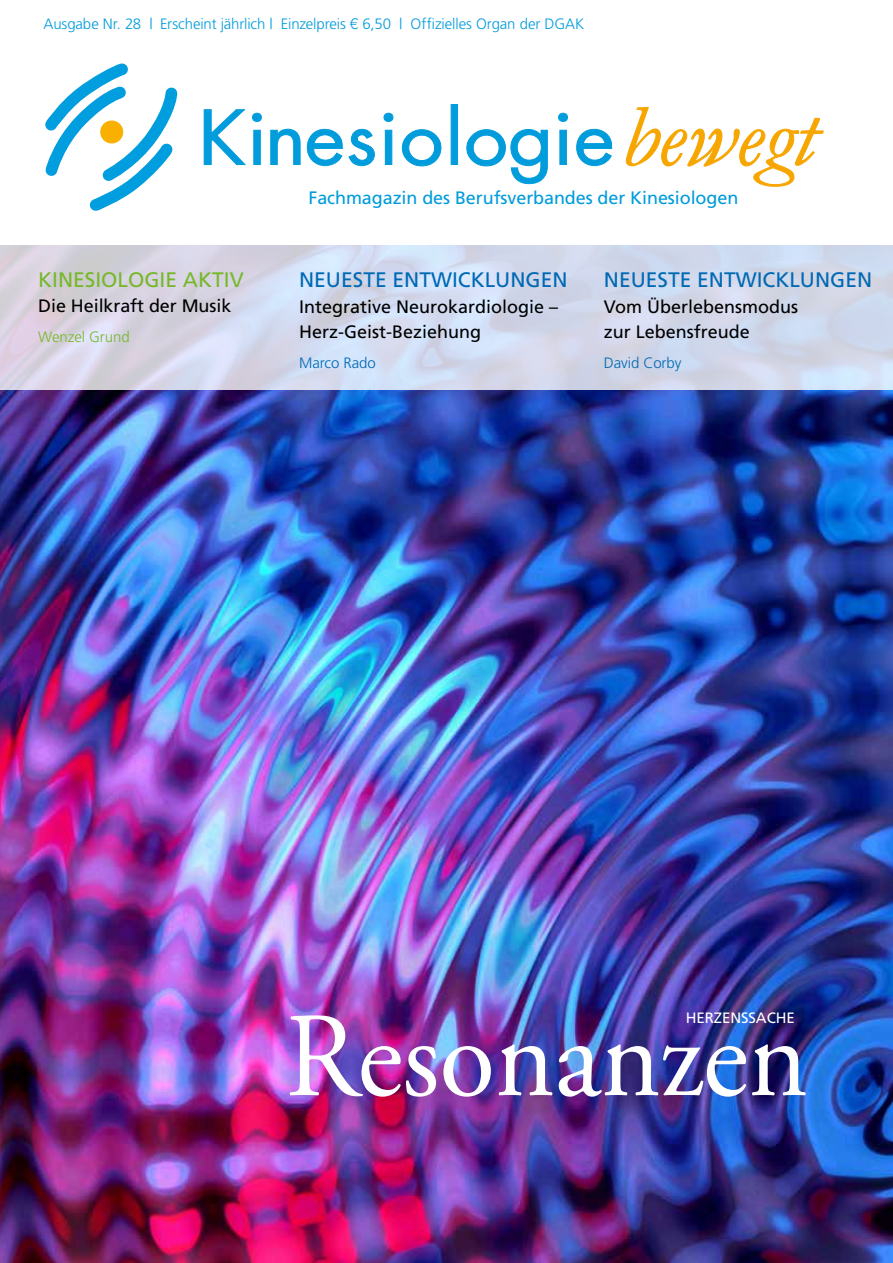
<style>
.page{position:relative;width:893px;height:1263px;background:#fff}
.page>*{position:absolute;margin:0;border:0;box-sizing:border-box;transform-origin:0 0}
.t1{font:120px "Adobe Garamond Pro";color:#fff;scale:.95 1}
.t2{font:21px "Frutiger";color:#0069b4}
.t3{font:21px "Frutiger";color:#76b82a}
.t4{font:18px/25.5px "Frutiger";color:#000}
.t5{font:18px "Frutiger";letter-spacing:-.005em;color:#009cdc}
.t6{font:300 15px "Frutiger";letter-spacing:-.01em;color:#009cdc}
.t7{font:300 15px "Frutiger";letter-spacing:-.005em;color:#0069b4}
.t8{font:15px "Frutiger";letter-spacing:-.005em;color:#fff}
.t9{font:300 15px "Frutiger";letter-spacing:-.005em;color:#76b82a}
.s1{font-family:"Helvetica Neue"}
</style>
<div class="page">
<img style="left:0;top:390px;width:893px;height:873px">
<svg style="left:626px;top:107px;width:197px;height:80px"></svg>
<svg style="left:204px;top:104px;width:408px;height:80px"></svg>
<svg style="left:45px;top:63px;width:133px;height:148px"></svg>
<svg style="left:0;top:245px;width:893px;height:145px;background:#d3d7e9"></svg>
<p class="t6" style="left:44px;top:16px;width:542px">Ausgabe Nr. 28 | Erscheint jährlich | Einzelpreis <span class="s1">€</span> 6,50 | Offizielles Organ der DGAK</p>
<p class="t3" style="left:38px;top:267px;width:207px">KINESIOLOGIE AKTIV</p>
<p class="t4" style="left:38px;top:293px;width:195px">Die Heilkraft der Musik</p>
<p class="t9" style="left:38px;top:329px;width:93px">Wenzel Grund</p>
<p class="t5" style="left:308px;top:187px;width:431px">Fachmagazin des Berufsverbandes der Kinesiologen</p>
<p class="t2" style="left:299px;top:267px;width:270px">NEUESTE ENTWICKLUNGEN</p>
<p class="t4" style="left:299px;top:293px;width:261px">Integrative Neurokardiologie –<br>Herz-Geist-Beziehung</p>
<p class="t7" style="left:299px;top:354px;width:78px">Marco Rado</p>
<p class="t2" style="left:604px;top:267px;width:270px">NEUESTE ENTWICKLUNGEN</p>
<p class="t4" style="left:604px;top:293px;width:196px">Vom Überlebensmodus zur Lebensfreude</p>
<p class="t7" style="left:604px;top:354px;width:79px">David Corby</p>
<p class="t8" style="left:686px;top:1009px;width:111px">HERZENSSACHE</p>
<h1 class="t1" style="left:285px;top:985px;width:552px">Resonanzen</h1>
</div>
